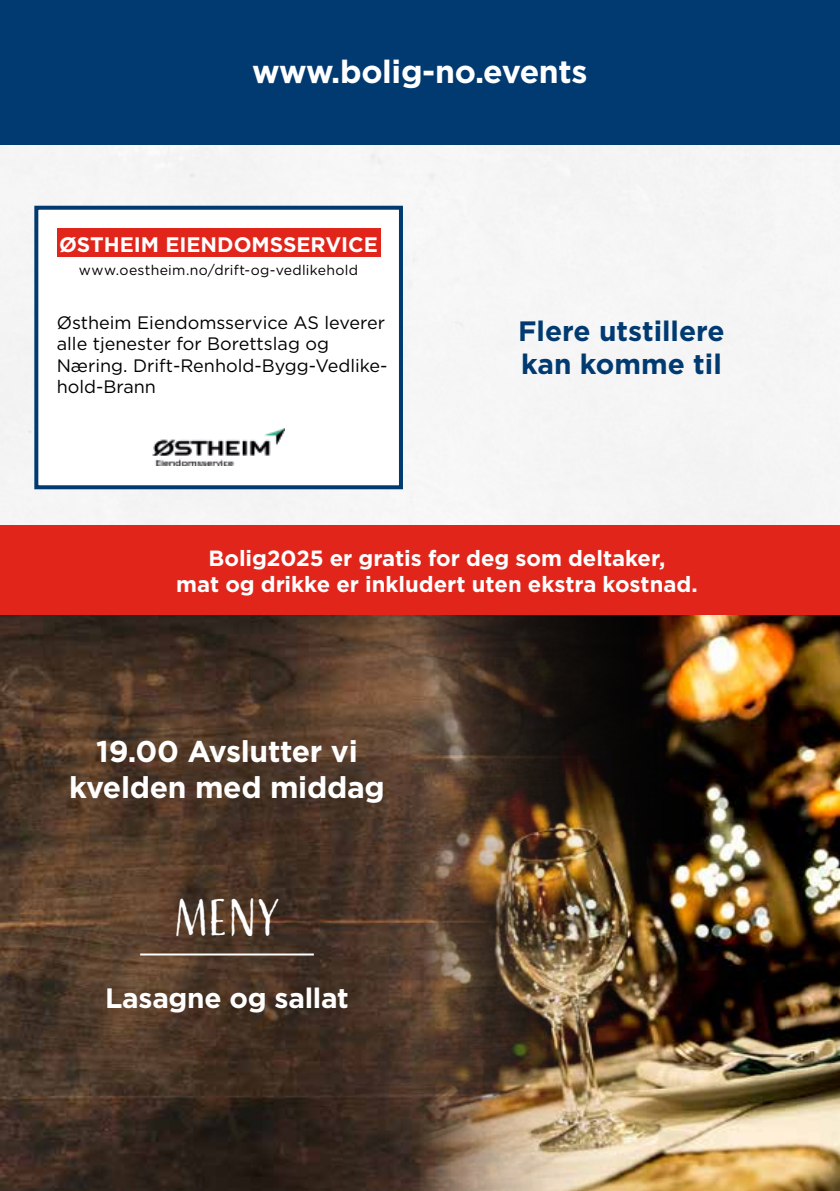
<style>
.page{position:relative;width:840px;height:1191px;background:#fff}
.page>*{position:absolute;margin:0;border:0;box-sizing:border-box;transform-origin:0 0}
.t1{font:48px "Adorn Condensed Sans";color:#fff}
.t2{font:700 32px "Gotham";letter-spacing:-.01em;color:#fff}
.t3{font:700 30px/36px "Gotham";letter-spacing:-.01em;color:#fff;text-align:center}
.t4{font:700 28px/33.6px "Gotham";color:#003a70}
.t5{font:700 28px "Gotham";letter-spacing:-.01em;color:#fff}
.t6{font:700 22px/26.4px "Gotham";letter-spacing:-.005em;color:#fff;text-align:center}
.t7{font:700 21px "Gotham";color:#fff}
.t8{font:18px/21.6px "Gotham";color:#000}
.t9{font:14px "Gotham";letter-spacing:.02em;color:#000}
</style>
<div class="page">
<div style="left:0;top:144px;width:839px;height:381px;background:#f5f5f5"></div>
<img style="left:0;top:615px;width:420px;height:576px">
<img style="left:420px;top:615px;width:419px;height:576px">
<hr style="left:140px;top:953px;width:174px;height:2px;background:#fff">
<div style="left:0;top:525px;width:839px;height:90px;background:#e1251b"></div>
<div style="left:0;top:0;width:839px;height:144px;background:#003a70"></div>
<div style="left:36px;top:208px;width:365px;height:279px;background:#fff"></div>
<div style="left:34px;top:206px;width:369px;height:283px;border:4px solid #003a70"></div>
<img style="left:152px;top:428px;width:133px;height:37px">
<div style="left:57px;top:228px;width:323px;height:29px;background:#e1251b"></div>
<h2 class="t2" style="left:252px;top:51px;width:337px">www.bolig-no.events</h2>
<p class="t7" style="left:59px;top:231px;width:320px">ØSTHEIM EIENDOMSSERVICE</p>
<p class="t9" style="left:79px;top:261px;width:280px">www.oestheim.no/drift-og-vedlikehold</p>
<p class="t8" style="left:57px;top:311px;width:332px">Østheim Eiendomsservice AS leverer alle tjenester for Borettslag og<br>Næring. Drift-Renhold-Bygg-Vedlike&shy;hold-Brann</p>
<h3 class="t4" style="left:518px;top:314px;width:208px">Flere utstillere kan komme til</h3>
<p class="t6" style="left:176px;top:545px;width:523px">Bolig2025 er gratis for deg som deltaker,<br>mat og drikke er inkludert uten ekstra kostnad.</p>
<h3 class="t3" style="left:69px;top:733px;width:317px">19.00 Avslutter vi kvelden med middag</h3>
<h1 class="t1" style="left:173px;top:887px;width:109px">Meny</h1>
<h3 class="t5" style="left:105px;top:979px;width:245px">Lasagne og sallat</h3>
</div>
